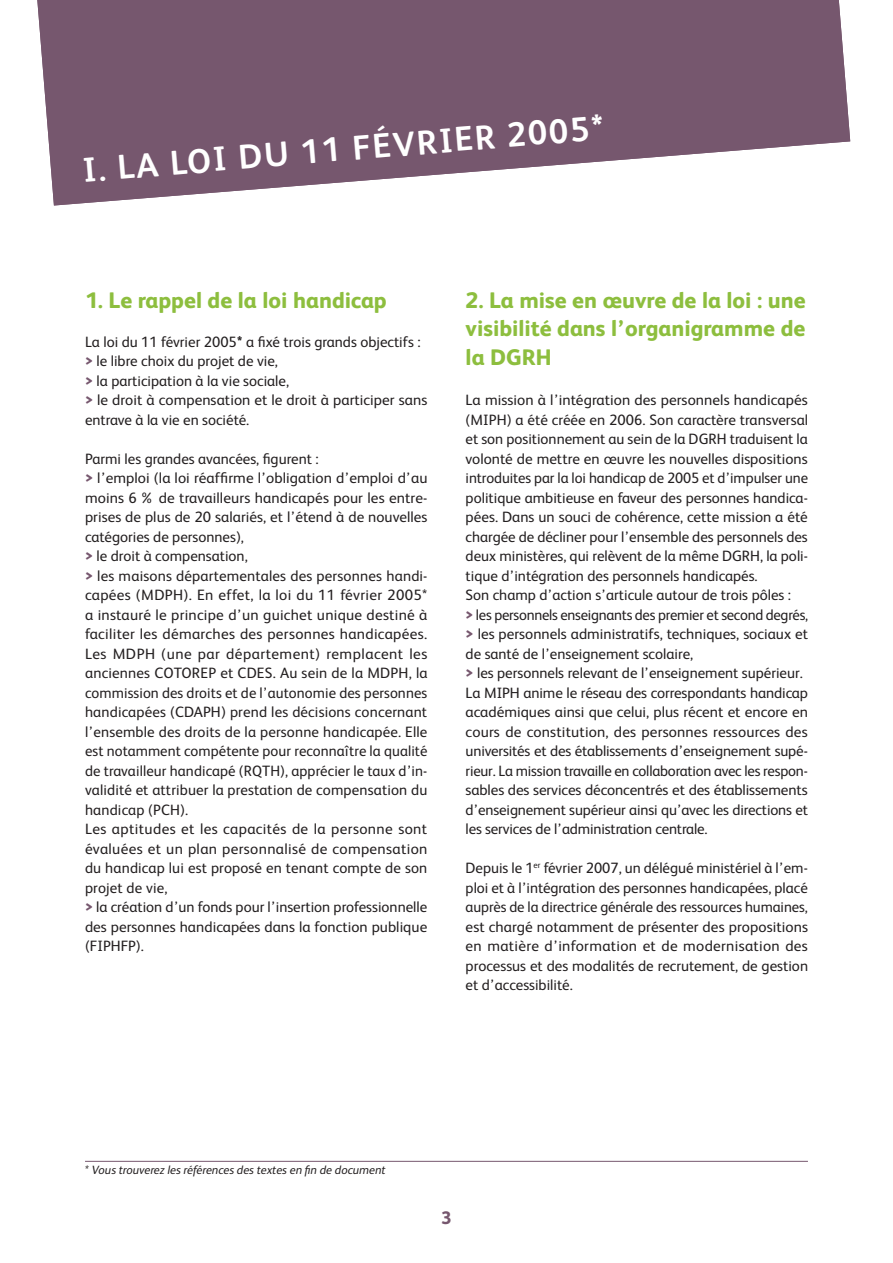
<style>
.page{position:relative;width:893px;height:1263px;background:#fff}
.page>*{position:absolute;margin:0;border:0;box-sizing:border-box;transform-origin:0 0}
.t1{font:700 34.5px "FS Albert";color:#fff}
.t2{font:800 22.5px/28.5px "FS Albert";color:#8dbe3e;text-align:justify}
.t3{font:800 18px "FS Albert";color:#76576e}
.t4{font:15px/19.5px "FS Albert";color:#231f20}
.t5{font:italic 12px "FS Albert";color:#231f20}
.s1{font-weight:800}
.s2{font-weight:800;color:#76576e}
</style>
<div class="page">
<svg style="left:37px;top:0;width:813px;height:206px;fill:#76576e"></svg>
<hr style="left:85px;top:1161px;width:723px;height:1px;background:#76576e">
<h1 class="t1" style="left:81px;top:152px;width:525px;rotate:-5deg">I. LA LOI DU 11 FÉVRIER 2005<span class="s1">*</span></h1>
<h2 class="t2" style="left:85px;top:285px;width:303px">1. Le rappel de la loi handicap</h2>
<p class="t4" style="left:85px;top:332px;width:344px">La loi du 11 février 2005<span class="s1">*</span> a fixé trois grands objectifs : <span class="s2">&gt;</span> le libre choix du projet de vie,<br><span class="s2">&gt;</span> la participation à la vie sociale,<br><span class="s2">&gt;</span> le droit à compensation et le droit à participer sans entrave à la vie en société.</p>
<p class="t4" style="left:85px;top:449px;width:344px">Parmi les grandes avancées, figurent :<br><span class="s2">&gt;</span> l’emploi (la loi réaffirme l’obligation d’emploi d’au moins 6% de travailleurs handicapés pour les entre&shy;prises de plus de 20 salariés, et l’étend à de nouvelles catégories de personnes),<br><span class="s2">&gt;</span> le droit à compensation,<br><span class="s2">&gt;</span> les maisons départementales des personnes handi&shy;capées (MDPH). En effet, la loi du 11 février 2005* a instauré le principe d’un guichet unique destiné à faciliter les démarches des personnes handicapées.<br>Les MDPH (une par département) remplacent les anciennes COTOREP et CDES. Au sein de la MDPH, la commission des droits et de l’autonomie des personnes handicapées (CDAPH) prend les décisions concernant l’ensemble des droits de la personne handicapée. Elle est notamment compétente pour reconnaître la qualité de travailleur handicapé (RQTH), apprécier le taux d’in&shy;validité et attribuer la prestation de compensation du handicap (PCH).<br>Les aptitudes et les capacités de la personne sont évaluées et un plan personnalisé de compensation du handicap lui est proposé en tenant compte de son projet de vie,<br><span class="s2">&gt;</span> la création d’un fonds pour l’insertion professionnelle des personnes handicapées dans la fonction publique (FIPHFP).</p>
<h2 class="t2" style="left:466px;top:285px;width:342px">2. La mise en œuvre de la loi : une visibilité dans l’organigramme de la DGR</h2>
<h2 class="t2" style="left:536px;top:342px;width:17px">H</h2>
<p class="t4" style="left:466px;top:390px;width:344px">La mission à l’intégration des personnels handicapés (MIPH) a été créée en 2006. Son caractère transversal et son positionnement au sein de la DGRH traduisent la volonté de mettre en œuvre les nouvelles dispositions introduites par la loi handicap de 2005 et d’impulser une politique ambitieuse en faveur des personnes handica&shy;pées. Dans un souci de cohérence, cette mission a été chargée de décliner pour l’ensemble des personnels des deux ministères, qui relèvent de la même DGRH, la poli&shy;tique d’intégration des personnels handicapés.<br>Son champ d’action s’articule autour de trois pôles :<br><span class="s2">&gt;</span> les personnels enseignants des premier et second degrés, <span class="s2">&gt;</span> les personnels administratifs, techniques, sociaux et de santé de l’enseignement scolaire,<br><span class="s2">&gt;</span> les personnels relevant de l’enseignement supérieur.<br>La MIPH anime le réseau des correspondants handicap académiques ainsi que celui, plus récent et encore en cours de constitution, des personnes ressources des universités et des établissements d’enseignement supé&shy;rieur. La mission travaille en collaboration avec les respon&shy;sables des services déconcentrés et des établissements d’enseignement supérieur ainsi qu’avec les directions et les services de l’administration centrale.</p>
<p class="t4" style="left:466px;top:858px;width:344px;text-align:justify">Depuis le 1<sup>er</sup> février 2007, un délégué ministériel à l’em&shy;ploi et à l’intégration des personnes handicapées, placé auprès de la directrice générale des ressources humaines, est chargé notamment de présenter des propositions en matière d’information et de modernisation des processus et des modalités de recrutement, de gestion et d’accessibilité.</p>
<p class="t5" style="left:85px;top:1163px;width:302px">* Vous trouverez les références des textes en fin de document</p>
<p class="t3" style="left:441px;top:1207px;width:12px">3</p>
</div>
